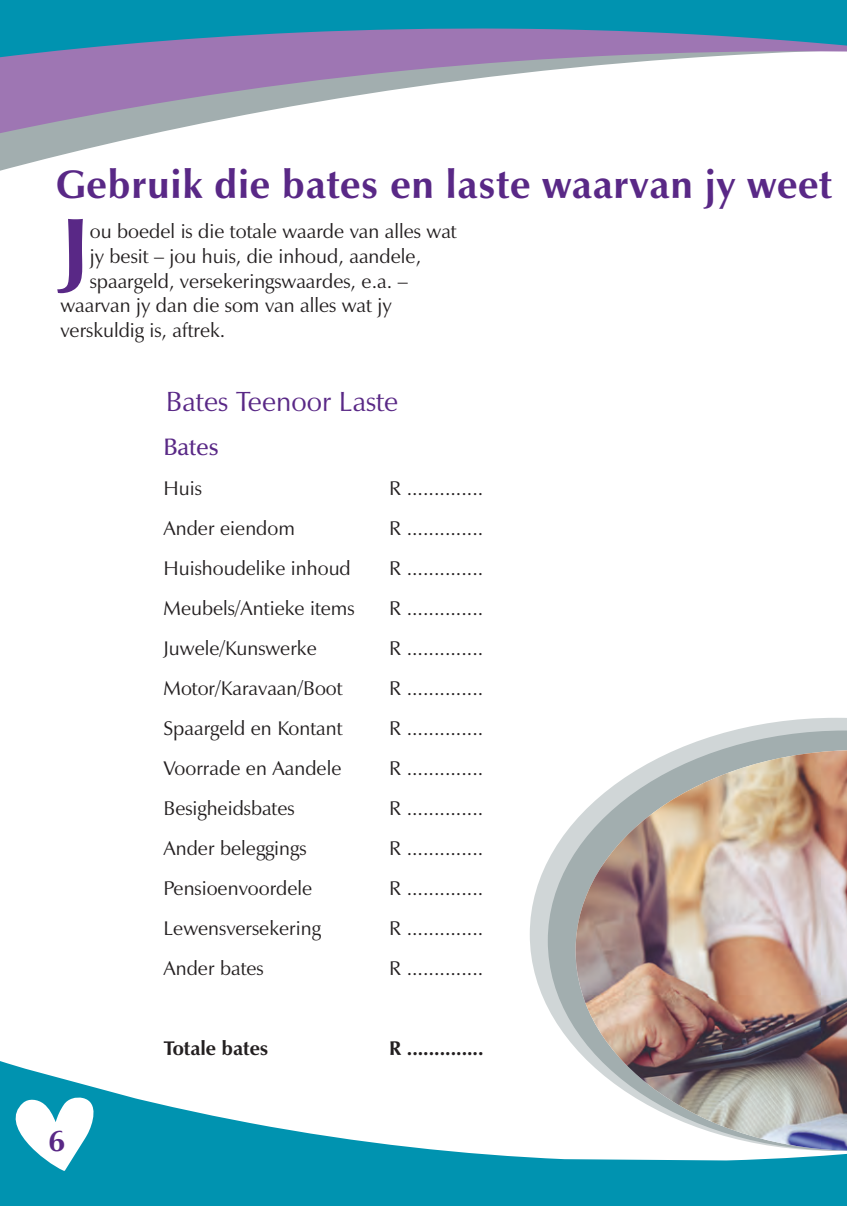
<style>
.page{position:relative;width:847px;height:1206px;background:#fff}
.page>*{position:absolute;margin:0;border:0;box-sizing:border-box;transform-origin:0 0}
.t1{font:700 88px "Zapf Humanist 601 BT";color:#592886}
.t2{font:700 40px "Zapf Humanist 601 BT";letter-spacing:.015em;color:#592886}
.t3{font:700 30.6px "Zapf Humanist 601 BT";color:#592886}
.t4{font:28px "Zapf Humanist 601 BT";color:#592886}
.t5{font:600 24px "Zapf Humanist 601 BT";color:#592886}
.t6{font:20px "Zapf Humanist 601 BT";color:#231f20}
.t7{font:700 20px "Zapf Humanist 601 BT";color:#231f20}
</style>
<div class="page">
<svg style="left:0;top:143px;width:111px;height:28px"></svg>
<svg style="left:0;top:63px;width:623px;height:80px"></svg>
<svg style="left:0;top:0;width:847px;height:63px;fill:#0093b0"></svg>
<svg style="left:0;top:1061px;width:847px;height:145px;fill:#0093b0"></svg>
<svg style="left:0;top:1096px;width:100px;height:75px"></svg>
<svg style="left:530px;top:718px;width:317px;height:433px"></svg>
<svg style="left:548px;top:730px;width:299px;height:421px"></svg>
<img style="left:576px;top:750px;width:271px;height:401px">
<h2 class="t2" style="left:56px;top:167px;width:777px">Gebruik die bates en laste waarvan jy weet</h2>
<h1 class="t1" style="left:60px;top:212px;width:31px">J</h1>
<p class="t6" style="left:90px;top:223px;width:368px">ou boedel is die totale waarde van alles wat</p>
<p class="t6" style="left:90px;top:248px;width:333px">jy besit – jou huis, die inhoud, aandele,</p>
<p class="t6" style="left:90px;top:272px;width:319px">spaargeld, versekeringswaardes, e.a. –</p>
<p class="t6" style="left:60px;top:297px;width:333px">waarvan jy dan die som van alles wat jy</p>
<p class="t6" style="left:60px;top:322px;width:166px">verskuldig is, aftrek.</p>
<h3 class="t4" style="left:166px;top:390px;width:234px">Bates Teenoor Laste</h3>
<p class="t5" style="left:163px;top:436px;width:57px">Bates</p>
<p class="t6" style="left:163px;top:479px;width:40px">Huis</p>
<p class="t6" style="left:389px;top:479px;width:96px">R ..............</p>
<p class="t6" style="left:163px;top:519px;width:133px">Ander eiendom</p>
<p class="t6" style="left:389px;top:519px;width:96px">R ..............</p>
<p class="t6" style="left:163px;top:559px;width:189px">Huishoudelike inhoud</p>
<p class="t6" style="left:389px;top:559px;width:96px">R ..............</p>
<p class="t6" style="left:163px;top:599px;width:193px">Meubels/Antieke items</p>
<p class="t6" style="left:389px;top:599px;width:96px">R ..............</p>
<p class="t6" style="left:163px;top:639px;width:155px">Juwele/Kunswerke</p>
<p class="t6" style="left:389px;top:639px;width:96px">R ..............</p>
<p class="t6" style="left:163px;top:679px;width:181px">Motor/Karavaan/Boot</p>
<p class="t6" style="left:389px;top:679px;width:96px">R ..............</p>
<p class="t6" style="left:163px;top:719px;width:181px">Spaargeld en Kontant</p>
<p class="t6" style="left:389px;top:719px;width:96px">R ..............</p>
<p class="t6" style="left:163px;top:759px;width:180px">Voorrade en Aandele</p>
<p class="t6" style="left:389px;top:759px;width:96px">R ..............</p>
<p class="t6" style="left:163px;top:799px;width:133px">Besigheidsbates</p>
<p class="t6" style="left:389px;top:799px;width:96px">R ..............</p>
<p class="t6" style="left:163px;top:839px;width:145px">Ander beleggings</p>
<p class="t6" style="left:389px;top:839px;width:96px">R ..............</p>
<p class="t6" style="left:163px;top:879px;width:150px">Pensioenvoordele</p>
<p class="t6" style="left:389px;top:879px;width:96px">R ..............</p>
<p class="t6" style="left:163px;top:919px;width:159px">Lewensversekering</p>
<p class="t6" style="left:389px;top:919px;width:96px">R ..............</p>
<p class="t6" style="left:163px;top:959px;width:102px">Ander bates</p>
<p class="t6" style="left:389px;top:959px;width:96px">R ..............</p>
<h3 class="t3" style="left:48px;top:1127px;width:18px">6</h3>
<p class="t7" style="left:163px;top:1039px;width:107px">Totale bates</p>
<p class="t7" style="left:389px;top:1039px;width:96px">R ..............</p>
</div>
